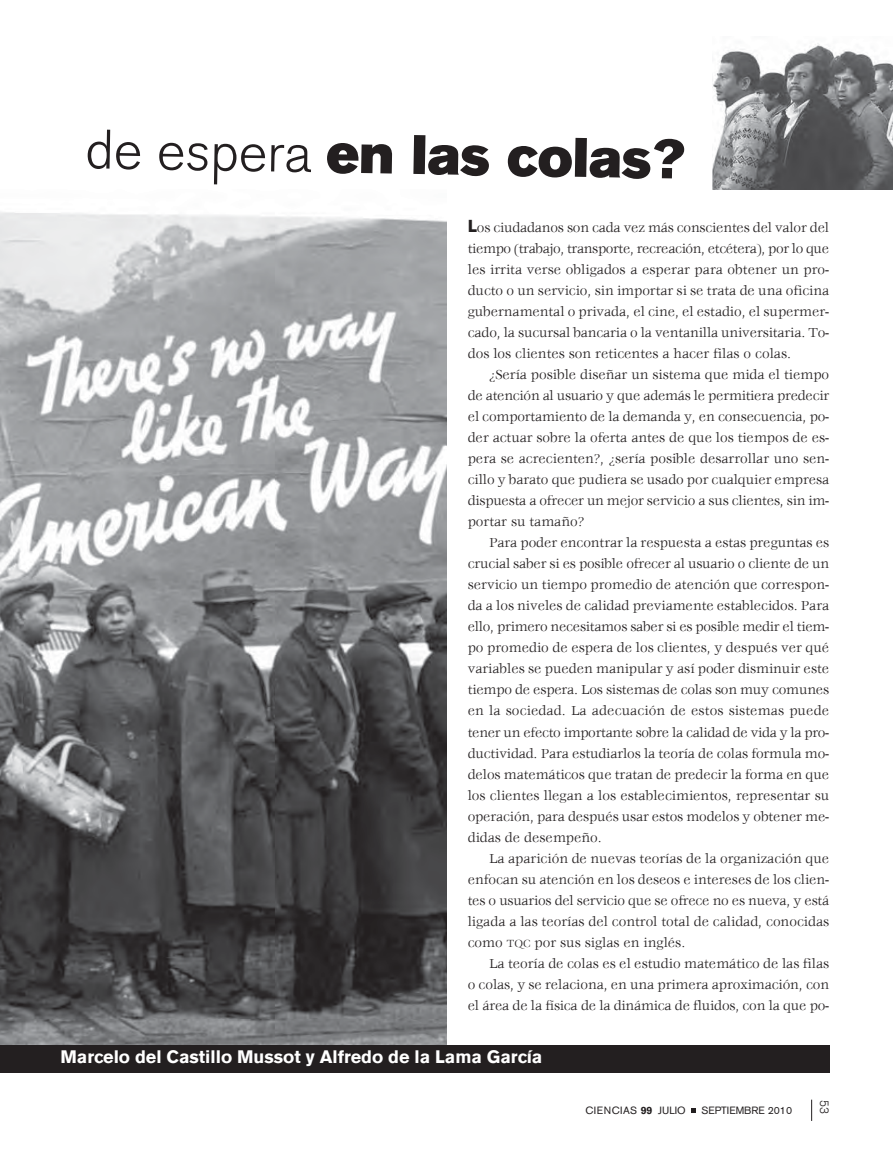
<style>
.page{position:relative;width:893px;height:1149px;background:#fff}
.page>*{position:absolute;margin:0;border:0;box-sizing:border-box;transform-origin:0 0}
.t1{font:55.05px "Akzidenz Grotesk BE Super";color:#231f20}
.t2{font:700 18px "Akzidenz Grotesk BE";color:#fff}
.t3{font:14.25px/21px "Veljovic";letter-spacing:-.005em;color:#231f20;text-align:justify}
.t4{font:300 12px "Akzidenz Grotesk BE";color:#231f20}
.t5{font:10.5px "Akzidenz Grotesk BE";letter-spacing:.05em;color:#231f20}
.t6{font:10.5px "Akzidenz Grotesk BE";color:#231f20}
.s1{font-family:"Akzidenz Grotesk BE";font-weight:300}
.s2{font-family:"Akzidenz Grotesk BE";font-weight:700;font-size:17.25px}
.s3{font-size:11.4px}
.s4{font-weight:700}
</style>
<div class="page">
<svg style="left:811px;top:1099px;width:1px;height:21px"></svg>
<svg style="left:691px;top:1108px;width:5px;height:4px"></svg>
<img style="left:712px;top:43px;width:181px;height:147px">
<img style="left:0;top:212px;width:446px;height:832px">
<div style="left:0;top:1044px;width:829px;height:28px;background:#231f20"></div>
<h1 class="t1" style="left:86px;top:129px;width:601px;rotate:1deg"><span class="s1">de espera</span> en las colas?</h1>
<p class="t3" style="left:468px;top:218px;width:363px"><span class="s2">L</span>os ciudadanos son cada vez más conscientes del valor del tiempo (trabajo, transporte, recreación, etcétera), por lo que les irrita verse obligados a esperar para obtener un pro&shy;duc to o un servicio, sin importar si se trata de una oficina gu ber na men tal o privada, el cine, el estadio, el su per mer&shy;ca do, la sucursal bancaria o la ventanilla universitaria. To&shy;dos los clientes son reticentes a hacer filas o colas.</p>
<p class="t3" style="left:468px;top:365px;width:363px;text-indent:21px">¿Sería posible diseñar un sistema que mida el tiempo de atención al usuario y que además le permitiera predecir el comportamiento de la demanda y, en consecuencia, po&shy;der actuar sobre la oferta antes de que los tiempos de es&shy;pe ra se acrecienten?, ¿sería posible desarrollar uno sen&shy;cillo y barato que pudiera se usado por cualquier empresa dispuesta a ofrecer un mejor servicio a sus clientes, sin im&shy;por tar su tamaño?</p>
<p class="t3" style="left:468px;top:533px;width:363px;text-indent:21px">Para poder encontrar la respuesta a estas preguntas es crucial saber si es posible ofrecer al usuario o cliente de un servicio un tiempo promedio de atención que correspon&shy;da a los niveles de calidad previamente establecidos. Para ello, primero necesitamos saber si es posible medir el tiem&shy;po promedio de espera de los clientes, y después ver qué variables se pueden manipular y así poder disminuir este tiempo de espera. Los sistemas de colas son muy comunes en la sociedad. La adecuación de estos sistemas puede tener un efecto importante sobre la calidad de vida y la pro&shy;duc ti vidad. Para estudiarlos la teoría de colas formula mo&shy;de los matemáticos que tratan de predecir la forma en que los clientes llegan a los establecimientos, representar su ope ración, para después usar estos modelos y obtener me&shy;di das de desempeño.</p>
<p class="t3" style="left:468px;top:848px;width:363px;text-indent:21px">La aparición de nuevas teorías de la organización que enfocan su atención en los deseos e intereses de los clien&shy;tes o usuarios del servicio que se ofrece no es nueva, y está ligada a las teorías del control total de calidad, conocidas como <span class="s3">TQC</span> por sus siglas en inglés.</p>
<p class="t3" style="left:468px;top:953px;width:363px;text-indent:21px">La teoría de colas es el estudio matemático de las filas o colas, y se relaciona, en una primera aproximación, con el área de la física de la dinámica de fluidos, con la que po-</p>
<p class="t2" style="left:60px;top:1047px;width:483px">Marcelo del Castillo Mussot y Alfredo de la Lama García</p>
<p class="t5" style="left:585px;top:1104px;width:102px">CIENCIAS <span class="s4">99</span> JULIO</p>
<p class="t6" style="left:701px;top:1104px;width:92px">SEPTIEMBRE 2010</p>
<p class="t4" style="left:831px;top:1099px;width:15px;rotate:90deg">53</p>
</div>
